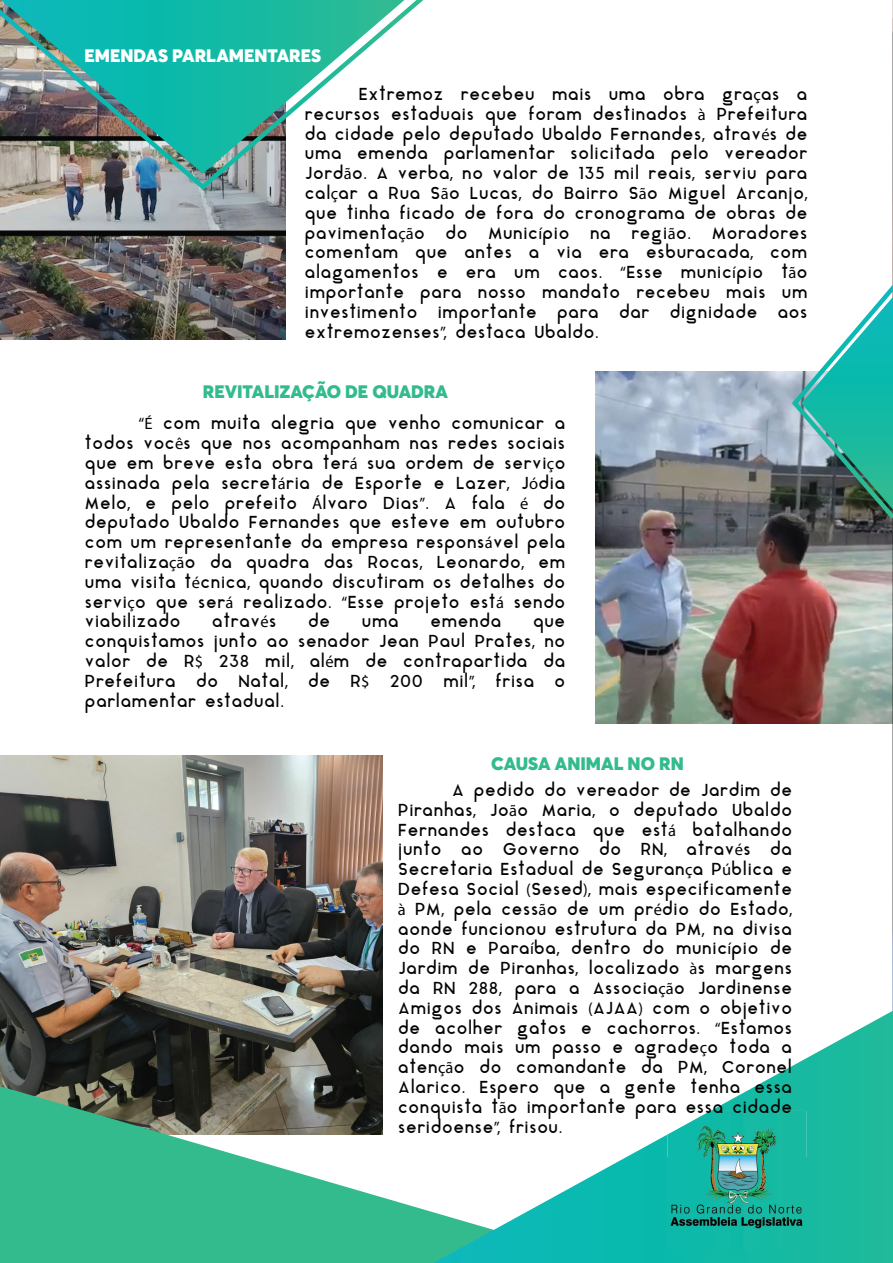
<style>
.page{position:relative;width:893px;height:1263px;background:#fff}
.page>*{position:absolute;margin:0;border:0;box-sizing:border-box;transform-origin:0 0}
.t1{font:900 18px "Averta Std";color:#33bb8e}
.t2{font:900 18px "Averta Std";color:#fff}
.t3{font:16.5px/19.8px "Aqua Grotesque";color:#040503;text-align:justify}
.s1{font-family:"Myriad Pro"}
</style>
<div class="page">
<img style="left:0;top:193px;width:285px;height:147px">
<img style="left:595px;top:372px;width:297px;height:352px">
<img style="left:0;top:756px;width:383px;height:330px">
<img style="left:892px;top:1px;width:1px;height:1010px">
<img style="left:0;top:0;width:424px;height:193px">
<img style="left:1px;top:0;width:403px;height:174px">
<svg style="left:789px;top:280px;width:104px;height:244px"></svg>
<svg style="left:0;top:1086px;width:433px;height:177px;fill:#33bb8e"></svg>
<svg style="left:433px;top:1011px;width:460px;height:252px"></svg>
<img style="left:667px;top:1111px;width:139px;height:139px">
<p class="t2" style="left:85px;top:44px;width:238px">EMENDAS PARLAMENTARES</p>
<p class="t3" style="left:305px;top:86px;width:505px;text-indent:54px">Extremoz recebeu mais uma obra gra<span class="s1">ç</span>as a recursos estaduais que foram destinados <span class="s1">à</span> Prefeitura da cidade pelo deputado Ubaldo Fernandes<span class="s1">,</span> atrav<span class="s1">é</span>s de uma emenda parlamentar solicitada pelo vereador Jord<span class="s1">ã</span>o. A verba<span class="s1">,</span> no valor de 135 mil reais<span class="s1">,</span> serviu para cal<span class="s1">ç</span>ar a Rua S<span class="s1">ã</span>o Lucas<span class="s1">,</span> do Bairro S<span class="s1">ã</span>o Miguel Arcanjo<span class="s1">, </span>que tinha ficado de fora do cronograma de obras de pavimenta<span class="s1">çã</span>o do Munic<span class="s1">í</span>pio na regi<span class="s1">ã</span>o. Moradores comentam que antes a via era esburacada<span class="s1">,</span> com alagamentos e era um caos. <span class="s1">“</span>Esse munic<span class="s1">í</span>pio t<span class="s1">ã</span>o importante para nosso mandato recebeu mais um investimento importante para dar dignidade aos extremozenses<span class="s1">”,</span> destaca Ubaldo.</p>
<p class="t1" style="left:203px;top:380px;width:247px">REVITALIZAÇÃO DE QUADRA</p>
<p class="t3" style="left:85px;top:415px;width:482px;text-indent:54px"><span class="s1">“É</span> com muita alegria que venho comunicar a todos voc<span class="s1">ê</span>s que nos acompanham nas redes sociais que em breve esta obra ter<span class="s1">á</span> sua ordem de servi<span class="s1">ç</span>o assinada pela secret<span class="s1">á</span>ria de Esporte e Lazer<span class="s1">,</span> J<span class="s1">ó</span>dia Melo<span class="s1">,</span> e pelo prefeito <span class="s1">Á</span>lvaro Dias<span class="s1">”</span>. A fala <span class="s1">é</span> do deputado Ubaldo Fernandes que esteve em outubro com um representante da empresa respons<span class="s1">á</span>vel pela revitaliza<span class="s1">çã</span>o da quadra das Rocas<span class="s1">,</span> Leonardo<span class="s1">,</span> em uma visita t<span class="s1">é</span>cnica<span class="s1">,</span> quando discutiram os detalhes do servi<span class="s1">ç</span>o que ser<span class="s1">á</span> realizado. <span class="s1">“</span>Esse projeto est<span class="s1">á</span> sendo viabilizado</p>
<p class="t3" style="left:212px;top:613px;width:66px">atrav<span class="s1">é</span>s</p>
<p class="t3" style="left:308px;top:613px;width:24px">de</p>
<p class="t3" style="left:361px;top:613px;width:39px">uma</p>
<p class="t3" style="left:430px;top:613px;width:73px">emenda</p>
<p class="t3" style="left:85px;top:613px;width:482px;text-indent:448px">que conquistamos junto ao senador Jean Paul Prates<span class="s1">,</span> no valor de R<span class="s1">$</span> 238 mil<span class="s1">,</span> al<span class="s1">é</span>m de contrapartida da Prefeitura do Natal<span class="s1">,</span> de R<span class="s1">$</span> 200 mil<span class="s1">”,</span> frisa o parlamentar estadual.</p>
<p class="t1" style="left:491px;top:752px;width:194px">CAUSA ANIMAL NO RN</p>
<p class="t3" style="left:398px;top:782px;width:396px;text-indent:54px">A pedido do vereador de Jardim de Piranhas<span class="s1">,</span> Jo<span class="s1">ã</span>o Maria<span class="s1">,</span> o deputado Ubaldo Fernandes destaca que est<span class="s1">á</span> batalhando junto ao Governo do RN<span class="s1">,</span> atrav<span class="s1">é</span>s da Secretaria Estadual de Seguran<span class="s1">ç</span>a P<span class="s1">ú</span>blica e Defesa Social <span class="s1">(</span>Sesed<span class="s1">),</span> mais especificamente <span class="s1">à</span> PM<span class="s1">,</span> pela cess<span class="s1">ã</span>o de um pr<span class="s1">é</span>dio do Estado<span class="s1">, </span>aonde funcionou estrutura da PM<span class="s1">,</span> na divisa do RN e Para<span class="s1">í</span>ba<span class="s1">,</span> dentro do munic<span class="s1">í</span>pio de Jardim de Piranhas<span class="s1">,</span> localizado <span class="s1">à</span>s margens da RN 288<span class="s1">,</span> para a Associa<span class="s1">çã</span>o Jardinense Amigos dos Animais <span class="s1">(</span>AJAA<span class="s1">)</span> com o objetivo de acolher gatos e cachorros. <span class="s1">“</span>Estamos dando mais um passo e agrade<span class="s1">ç</span>o toda a aten<span class="s1">çã</span>o do comandante da PM<span class="s1">,</span> Coronel Alarico. Espero que a gente tenha essa conquista t<span class="s1">ã</span>o importante para essa cidade seridoense<span class="s1">”,</span> frisou.</p>
</div>
